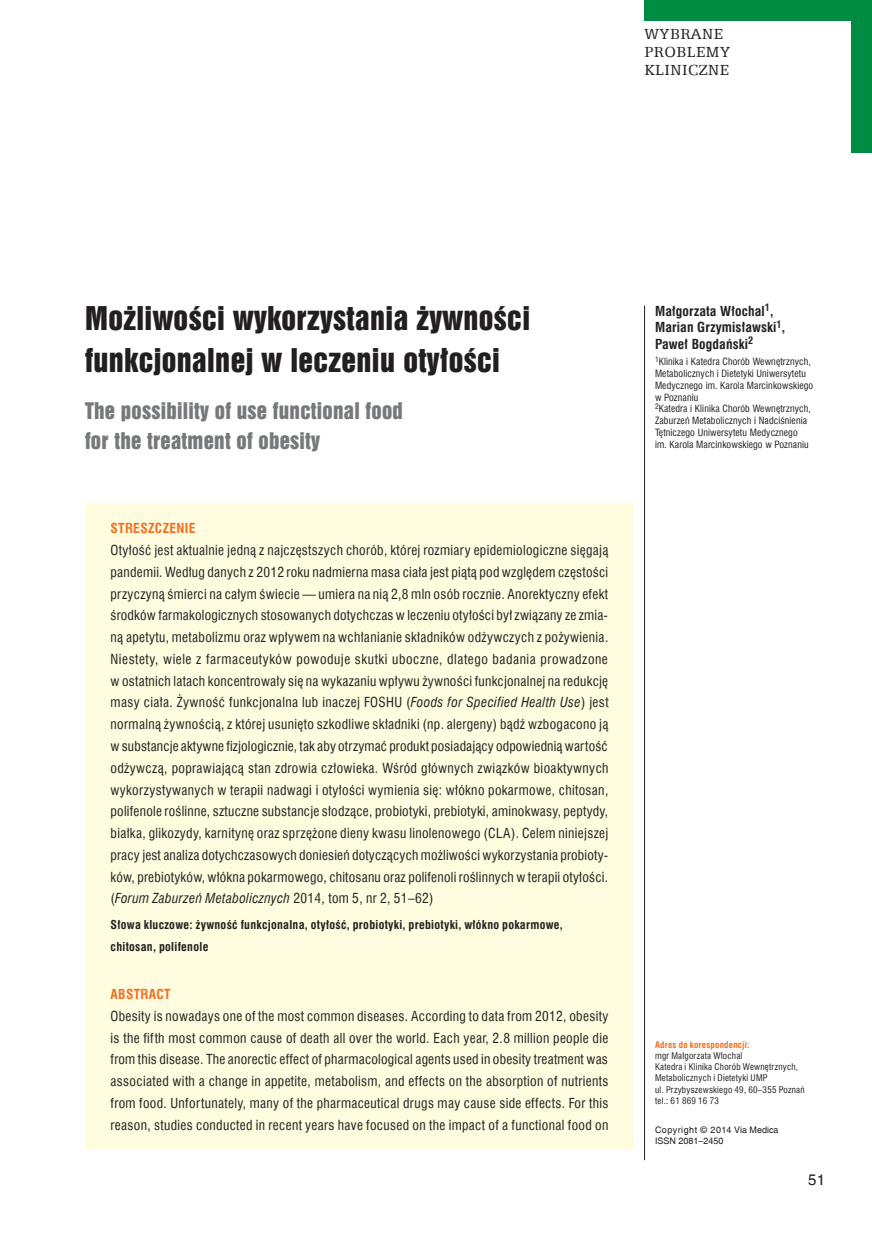
<style>
.page{position:relative;width:872px;height:1234px;background:#fff}
.page>*{position:absolute;margin:0;border:0;box-sizing:border-box;transform-origin:0 0}
.t1{font:30px/42px "Swis 921 EU";letter-spacing:.01em;color:#231f20}
.t2{font:21px/30px "Swis 921 EU";letter-spacing:.015em;color:#76787b}
.t3{font:16.5px/18px "Egyptian 505 EU";letter-spacing:.03em;color:#231f20}
.t4{font:15px "Switzerland";color:#231f20}
.t5{font:13.5px/21.8px "Swis 721 Cn EU";letter-spacing:.02em;color:#231f20;text-align:justify}
.t6{font:700 13.5px/16.5px "Swis 721 Cn EU";letter-spacing:.01em;color:#231f20}
.t7{font:700 13.5px "Swis 721 Cn EU";letter-spacing:.025em;color:#f36e21}
.t8{font:700 12px/21.8px "Swis 721 Cn EU";letter-spacing:.025em;color:#231f20}
.t9{font:9.75px/11.9px "Swis 721 Cn EU";letter-spacing:.01em;color:#231f20}
.t10{font:9px/11.1px "Swis 721 Cn EU";letter-spacing:.025em;color:#231f20}
.t11{font:9px/10.8px "Switzerland";color:#231f20}
.t12{font:700 9px "Swis 721 Cn EU";letter-spacing:.025em;color:#f36e21}
.s1{font-style:italic}
</style>
<div class="page">
<hr style="left:644px;top:305px;width:1px;height:854px;background:#231f20">
<div style="left:644px;top:0;width:228px;height:21px;background:#008b43"></div>
<div style="left:850px;top:0;width:22px;height:153px;background:#008b43"></div>
<div style="left:85px;top:503px;width:549px;height:646px;background:#fffce0"></div>
<p class="t3" style="left:644px;top:25px;width:87px">WYBRANE<br>PROBLEMY<br>KLINICZNE</p>
<h1 class="t1" style="left:85px;top:296px;width:446px">Możliwości wykorzystania żywności funkcjonalnej w leczeniu otyłości</h1>
<h2 class="t2" style="left:85px;top:395px;width:319px">The possibility of use functional food for the treatment of obesity</h2>
<p class="t7" style="left:111px;top:520px;width:86px">Streszczenie</p>
<p class="t5" style="left:111px;top:539px;width:499px">Otyłość jest aktualnie jedną z najczęstszych chorób, której rozmiary epidemiologiczne sięgają pandemii. Według danych z 2012 roku nadmierna masa ciała jest piątą pod względem częstości przyczyną śmierci na całym świecie — umiera na nią 2,8 mln osób rocznie. Anorektyczny efekt środków farmakologicznych stosowanych dotychczas w leczeniu otyłości był związany ze zmia&shy;ną apetytu, metabolizmu oraz wpływem na wchłanianie składników odżywczych z pożywienia.<br>Niestety, wiele z farmaceutyków powoduje skutki uboczne, dlatego badania prowadzone w ostatnich latach koncentrowały się na wykazaniu wpływu żywności funkcjonalnej na redukcję masy ciała. Żywność funkcjonalna lub inaczej FOSHU (<span class="s1">Foods for Specified Health Use</span>) jest normalną żywnością, z której usunięto szkodliwe składniki (np. alergeny) bądź wzbogacono ją w substancje aktywne fizjologicznie, tak aby otrzymać produkt posiadający odpowiednią wartość odżywczą, poprawiającą stan zdrowia człowieka. Wśród głównych związków bioaktywnych wykorzystywanych w terapii nadwagi i otyłości wymienia się: włókno pokarmowe, chitosan, polifenole roślinne, sztuczne substancje słodzące, probiotyki, prebiotyki, aminokwasy, peptydy, białka, glikozydy, karnitynę oraz sprzężone dieny kwasu linolenowego (CLA). Celem niniejszej pracy jest analiza dotychczasowych doniesień dotyczących możliwości wykorzystania probioty&shy;ków, prebiotyków, włókna pokarmowego, chitosanu oraz polifenoli roślinnych w terapii otyłości. (<span class="s1">Forum Zaburzeń Metabolicznych</span> 2014, tom 5, nr 2, 51–62)</p>
<p class="t8" style="left:111px;top:914px;width:454px">Słowa kluczowe: żywność funkcjonalna, otyłość, probiotyki, prebiotyki, włókno pokarmowe, chitosan, polifenole</p>
<p class="t7" style="left:111px;top:985px;width:62px">Abstract</p>
<p class="t5" style="left:111px;top:1004px;width:499px">Obesity is nowadays one of the most common diseases. According to data from 2012, obesity is the fifth most common cause of death all over the world. Each year, 2.8 million people die from this disease. The anorectic effect of pharmacological agents used in obesity treatment was associated with a change in appetite, metabolism, and effects on the absorption of nutrients from food. Unfortunately, many of the pharmaceutical drugs may cause side effects. For this reason, studies conducted in recent years have focused on the impact of a functional food on</p>
<p class="t6" style="left:655px;top:303px;width:132px">Małgorzata Włochal<sup>1</sup>,<br>Marian Grzymisławski<sup>1</sup>,<br>Paweł Bogdański<sup>2</sup></p>
<p class="t9" style="left:655px;top:355px;width:160px"><sup>1</sup>Klinika i Katedra Chorób Wewnętrznych, Metabolicznych i Dietetyki Uniwersytetu Medycznego im. Karola Marcinkowskiego w Poznaniu<br><sup>2</sup>Katedra i Klinika Chorób Wewnętrznych, Zaburzeń Metabolicznych i Nadciśnienia Tętniczego Uniwersytetu Medycznego<br>im. Karola Marcinkowskiego w Poznaniu</p>
<p class="t12" style="left:655px;top:1039px;width:96px">Adres do korespondencji:</p>
<p class="t10" style="left:655px;top:1050px;width:151px">mgr Małgorzata Włochal<br>Katedra i Klinika Chorób Wewnętrznych,<br>Metabolicznych i Dietetyki UMP<br>ul. Przybyszewskiego 49, 60–355 Poznań tel.: 61 869 16 73</p>
<p class="t11" style="left:655px;top:1124px;width:125px">Copyright © 2014 Via Medica<br>ISSN 2081–2450</p>
<p class="t4" style="left:808px;top:1170px;width:18px">51</p>
</div>
